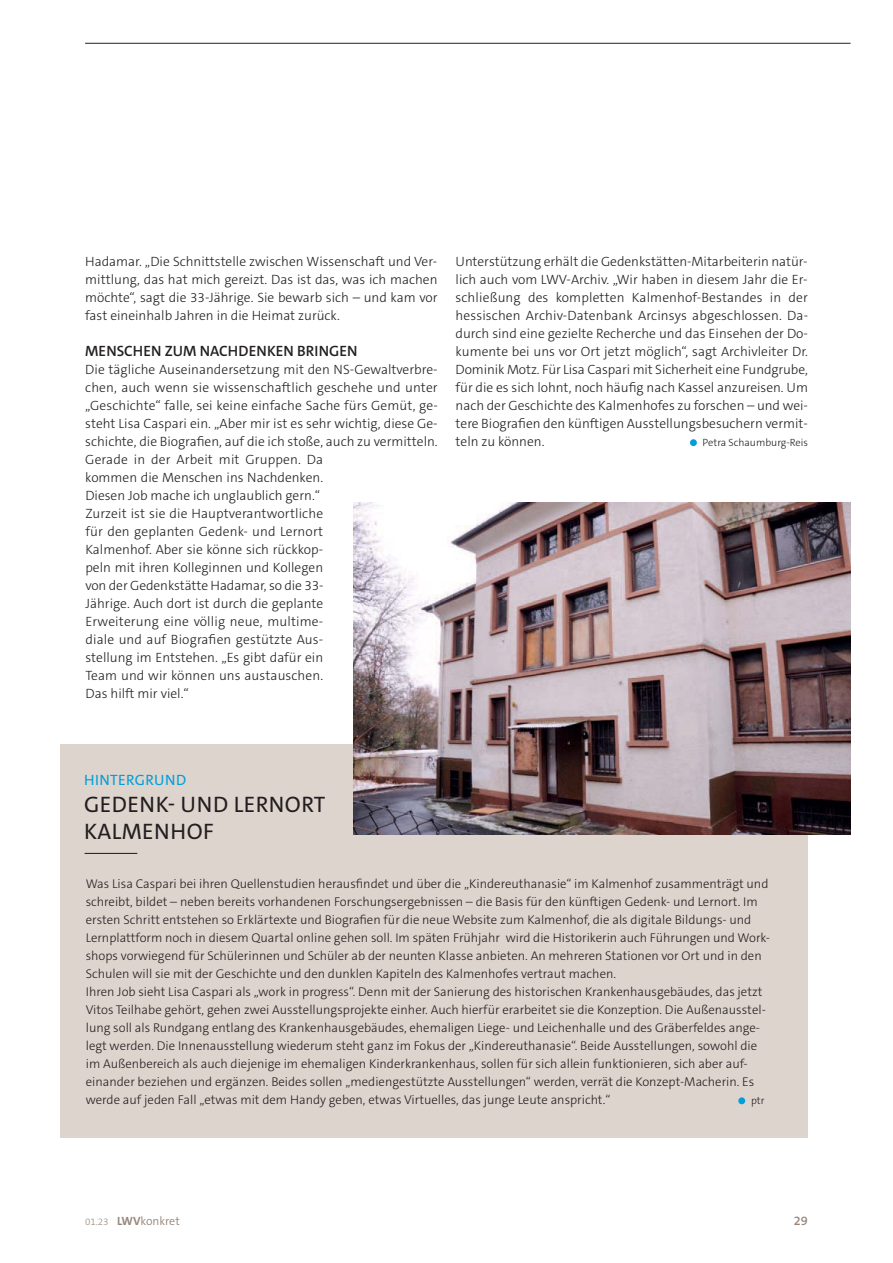
<style>
.page{position:relative;width:893px;height:1263px;background:#fff}
.page>*{position:absolute;margin:0;border:0;box-sizing:border-box;transform-origin:0 0}
.t1{font:22.5px/27px "The Sans C5";letter-spacing:.02em;color:#231f20}
.t2{font:600 15px "The Sans C5";color:#231f20}
.t3{font:15px "The Sans C5";letter-spacing:.02em;color:#009fda}
.t4{font:300 13.5px/18px "The Sans C5";color:#231f20;text-align:justify}
.t5{font:300 12.75px/18px "The Sans C5";color:#231f20}
.t6{font:600 12.75px "The Sans C5";color:#99877c}
.t7{font:300 12px "The Sans C5";color:#99877c}
.t8{font:300 10.5px "The Sans C5";color:#231f20}
.s1{font-size:9.75px}
.s2{font-weight:700}
</style>
<div class="page">
<div style="left:60px;top:745px;width:748px;height:393px;background:#ded4ce"></div>
<hr style="left:85px;top:853px;width:52px;height:1px;background:#231f20">
<hr style="left:85px;top:43px;width:765px;height:1px;background:#231f20">
<img style="left:354px;top:502px;width:496px;height:333px">
<div style="left:690px;top:439px;width:7px;height:7px;background:#009fda;border-radius:50%"></div>
<div style="left:738px;top:1097px;width:7px;height:7px;background:#009fda;border-radius:50%"></div>
<p class="t4" style="left:85px;top:253px;width:354px">Hadamar. „Die Schnittstelle zwischen Wissenschaft und Ver&shy;mittlung, das hat mich gereizt. Das ist das, was ich machen möchte“, sagt die 33-Jährige. Sie bewarb sich – und kam vor fast eineinhalb Jahren in die Heimat zurück.</p>
<p class="t2" style="left:85px;top:344px;width:274px">MENSCHEN ZUM NACHDENKEN BRINGEN</p>
<p class="t4" style="left:85px;top:361px;width:354px;text-align:left">Die tägliche Auseinandersetzung mit den NS-Gewaltverbre&shy;chen, auch wenn sie wissenschaftlich geschehe und unter „Geschichte“ falle, sei keine einfache Sache fürs Gemüt, ge&shy;steht Lisa Caspari ein. „Aber mir ist es sehr wichtig, diese Ge&shy;schichte, die Biografen, auf die ich stoße, auch zu vermitteln.<br>Gerade in der Arbeit mit Gruppen. Da<br>kommen die Menschen ins Nachdenken.<br>Diesen Job mache ich unglaublich gern.“<br>Zurzeit ist sie die Hauptverantwortliche<br>für den geplanten Gedenk- und Lernort<br>Kalmenhof. Aber sie könne sich rückkop-<br>peln mit ihren Kolleginnen und Kollegen<br>von der Gedenkstätte Hadamar, so die 33-<br>Jährige. Auch dort ist durch die geplante<br>Erweiterung eine völlig neue, multime-<br>diale und auf Biografen gestützte Aus-<br>stellung im Entstehen. „Es gibt dafür ein<br>Team und wir können uns austauschen.<br>Das hilft mir viel.“</p>
<p class="t4" style="left:456px;top:253px;width:354px">Unterstützung erhält die Gedenkstätten-Mitarbeiterin natür&shy;lich auch vom LWV-Archiv. „Wir haben in diesem Jahr die Er&shy;schließung des kompletten Kalmenhof-Bestandes in der hessischen Archiv-Datenbank Arcinsys abgeschlossen. Da&shy;durch sind eine gezielte Recherche und das Einsehen der Do&shy;kumente bei uns vor Ort jetzt möglich“, sagt Archivleiter Dr.<br>Dominik Motz. Für Lisa Caspari mit Sicherheit eine Fundgrube, für die es sich lohnt, noch häufg nach Kassel anzureisen. Um nach der Geschichte des Kalmenhofes zu forschen – und wei&shy;tere Biografen den künftigen Ausstellungsbesuchern vermit&shy;teln zu können.</p>
<p class="t8" style="left:703px;top:437px;width:107px">Petra Schaumburg-Reis</p>
<h1 class="t3" style="left:84px;top:772px;width:104px">HINTERGRUND</h1>
<h1 class="t1" style="left:84px;top:791px;width:243px">GEDENK- UND LERNORT<br>KALMENHOF</h1>
<p class="t5" style="left:86px;top:875px;width:686px">Was Lisa Caspari bei ihren Quellenstudien herausfndet und über die „Kindereuthanasie“ im Kalmenhof zusammenträgt und schreibt, bildet – neben bereits vorhandenen Forschungsergebnissen – die Basis für den künftigen Gedenk- und Lernort. Im ersten Schritt entstehen so Erklärtexte und Biografen für die neue Website zum Kalmenhof, die als digitale Bildungs- und Lernplattform noch in diesem Quartal online gehen soll. Im späten Frühjahr wird die Historikerin auch Führungen und Work&shy;shops vorwiegend für Schülerinnen und Schüler ab der neunten Klasse anbieten. An mehreren Stationen vor Ort und in den Schulen will sie mit der Geschichte und den dunklen Kapiteln des Kalmenhofes vertraut machen.<br>Ihren Job sieht Lisa Caspari als „work in progress“. Denn mit der Sanierung des historischen Krankenhausgebäudes, das jetzt Vitos Teilhabe gehört, gehen zwei Ausstellungsprojekte einher. Auch hierfür erarbeitet sie die Konzeption. Die Außenausstel&shy;lung soll als Rundgang entlang des Krankenhausgebäudes, ehemaligen Liege- und Leichenhalle und des Gräberfeldes ange&shy;legt werden. Die Innenausstellung wiederum steht ganz im Fokus der „Kindereuthanasie“. Beide Ausstellungen, sowohl die im Außenbereich als auch diejenige im ehemaligen Kinderkrankenhaus, sollen für sich allein funktionieren, sich aber auf&shy;einander beziehen und ergänzen. Beides sollen „mediengestützte Ausstellungen“ werden, verrät die Konzept-Macherin. Es werde auf jeden Fall „etwas mit dem Handy geben, etwas Virtuelles, das junge Leute anspricht.“</p>
<p class="t8" style="left:751px;top:1095px;width:15px">ptr</p>
<p class="t7" style="left:85px;top:1213px;width:96px"><span class="s1">01.23</span> <span class="s2">LWV</span>konkret</p>
<p class="t6" style="left:794px;top:1214px;width:16px">29</p>
</div>
